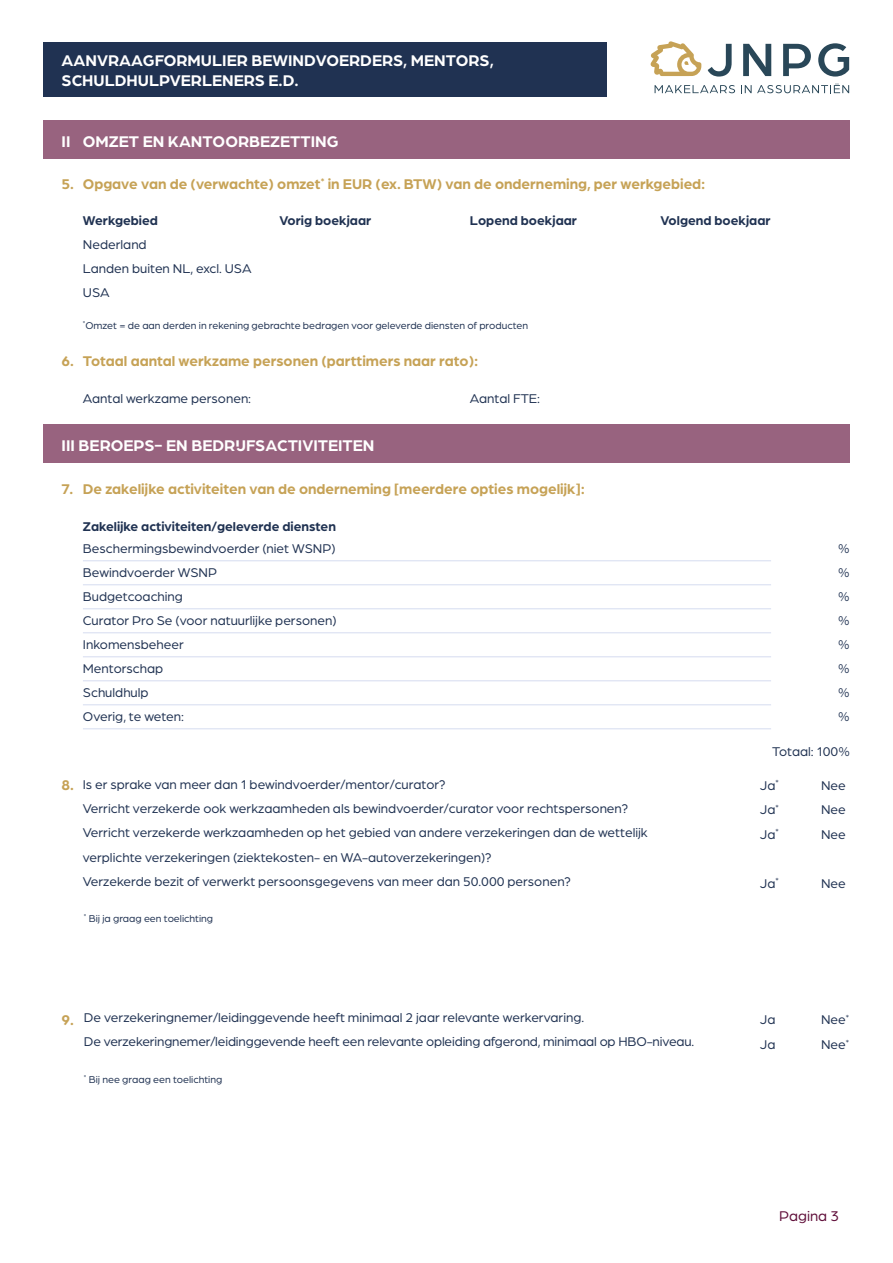
<style>
.page{position:relative;width:893px;height:1263px;background:#fff}
.page>*{position:absolute;margin:0;border:0;box-sizing:border-box;transform-origin:0 0}
.t1{font:700 16.5px/19.8px "Arboria";color:#fff}
.t2{font:700 15px "Arboria";color:#c6a256}
.t3{font:15px "Arboria";color:#600f3a}
.t4{font:13.5px/24px "Arboria";color:#203252}
.t5{font:700 13.5px "Arboria";color:#203252}
.t6{font:10.5px "Arboria";color:#203252}
.s1{font-weight:700;font-size:15px;color:#c6a256}
</style>
<div class="page">
<div style="left:43px;top:43px;width:564px;height:54px;background:#203252"></div>
<svg style="left:655px;top:85px;width:80px;height:8px"></svg>
<svg style="left:741px;top:83px;width:108px;height:10px"></svg>
<svg style="left:708px;top:44px;width:24px;height:33px"></svg>
<svg style="left:743px;top:44px;width:28px;height:32px"></svg>
<svg style="left:783px;top:44px;width:28px;height:32px"></svg>
<svg style="left:818px;top:43px;width:31px;height:34px"></svg>
<svg style="left:650px;top:41px;width:51px;height:35px"></svg>
<div style="left:43px;top:120px;width:807px;height:38px;background:#98637f"></div>
<div style="left:43px;top:425px;width:807px;height:38px;background:#98637f"></div>
<hr style="left:83px;top:560px;width:688px;height:1px;background:#d5dcf0">
<hr style="left:83px;top:584px;width:688px;height:1px;background:#d5dcf0">
<hr style="left:83px;top:608px;width:688px;height:1px;background:#d5dcf0">
<hr style="left:83px;top:632px;width:688px;height:1px;background:#d5dcf0">
<hr style="left:83px;top:656px;width:688px;height:1px;background:#d5dcf0">
<hr style="left:83px;top:680px;width:688px;height:1px;background:#d5dcf0">
<hr style="left:83px;top:704px;width:688px;height:1px;background:#d5dcf0">
<hr style="left:83px;top:728px;width:688px;height:1px;background:#d5dcf0">
<p class="t1" style="left:62px;top:49px;width:434px">AANVRAAGFORMULIER BEWINDVOERDERS, MENTORS,<br>SCHULDHULPVERLENERS E.D.</p>
<p class="t1" style="left:62px;top:130px;width:279px">II OMZET EN KANTOORBEZETTING</p>
<p class="t2" style="left:62px;top:173px;width:645px">5. Opgave van de (verwachte) omzet<sup>*</sup> in EUR (ex. BTW) van de onderneming, per werkgebied:</p>
<p class="t5" style="left:83px;top:211px;width:77px">Werkgebied</p>
<p class="t5" style="left:279px;top:211px;width:93px">Vorig boekjaar</p>
<p class="t5" style="left:470px;top:211px;width:109px">Lopend boekjaar</p>
<p class="t5" style="left:660px;top:211px;width:112px">Volgend boekjaar</p>
<p class="t4" style="left:83px;top:232px;width:170px">Nederland<br>Landen buiten NL, excl. USA<br>USA</p>
<p class="t6" style="left:83px;top:318px;width:447px"><sup>*</sup>Omzet = de aan derden in rekening gebrachte bedragen voor geleverde diensten of producten</p>
<p class="t2" style="left:62px;top:351px;width:418px">6. Totaal aantal werkzame personen (parttimers naar rato):</p>
<p class="t4" style="left:83px;top:386px;width:170px">Aantal werkzame personen:</p>
<p class="t4" style="left:470px;top:386px;width:72px">Aantal FTE:</p>
<p class="t1" style="left:62px;top:435px;width:314px">III BEROEPS- EN BEDRIJFSACTIVITEITEN</p>
<p class="t2" style="left:62px;top:479px;width:525px">7. De zakelijke activiteiten van de onderneming [meerdere opties mogelijk]:</p>
<p class="t5" style="left:83px;top:517px;width:254px">Zakelijke activiteiten/geleverde diensten</p>
<p class="t4" style="left:83px;top:536px;width:255px">Beschermingsbewindvoerder (niet WSNP)<br>Bewindvoerder WSNP<br>Budgetcoaching<br>Curator Pro Se (voor natuurlijke personen)<br>Inkomensbeheer<br>Mentorschap<br>Schuldhulp<br>Overig, te weten:</p>
<p class="t4" style="left:838px;top:536px;width:13px;text-align:justify">% % % % % % % %</p>
<p class="t4" style="left:772px;top:738px;width:79px">Totaal: 100%</p>
<p class="t4" style="left:83px;top:772px;width:567px;text-indent:-21px"><span class="s1">8.</span> Is er sprake van meer dan 1 bewindvoerder/mentor/curator?<br>Verricht verzekerde ook werkzaamheden als bewindvoerder/curator voor rechtspersonen?<br>Verricht verzekerde werkzaamheden op het gebied van andere verzekeringen dan de wettelijk verplichte verzekeringen (ziektekosten- en WA-autoverzekeringen)?<br>Verzekerde bezit of verwerkt persoonsgegevens van meer dan 50.000 personen?</p>
<p class="t4" style="left:760px;top:772px;width:20px">Ja<sup>*</sup></p>
<p class="t4" style="left:821px;top:772px;width:26px">Nee</p>
<p class="t4" style="left:760px;top:797px;width:20px">Ja<sup>*</sup></p>
<p class="t4" style="left:821px;top:797px;width:26px">Nee</p>
<p class="t4" style="left:760px;top:821px;width:20px">Ja<sup>*</sup></p>
<p class="t4" style="left:821px;top:821px;width:26px">Nee</p>
<p class="t4" style="left:760px;top:870px;width:20px">Ja<sup>*</sup></p>
<p class="t4" style="left:821px;top:870px;width:26px">Nee</p>
<p class="t6" style="left:84px;top:911px;width:131px"><sup>*</sup> Bij ja graag een toelichting</p>
<p class="t4" style="left:84px;top:1005px;width:612px;text-indent:-22px"><span class="s1">9.</span> De verzekeringnemer/leidinggevende heeft minimaal 2 jaar relevante werkervaring.<br>De verzekeringnemer/leidinggevende heeft een relevante opleiding afgerond, minimaal op HBO-niveau.</p>
<p class="t4" style="left:760px;top:1007px;width:17px">Ja</p>
<p class="t4" style="left:821px;top:1007px;width:30px">Nee<sup>*</sup></p>
<p class="t4" style="left:760px;top:1032px;width:17px">Ja</p>
<p class="t4" style="left:821px;top:1032px;width:30px">Nee<sup>*</sup></p>
<p class="t6" style="left:84px;top:1072px;width:140px"><sup>*</sup> Bij nee graag een toelichting</p>
<p class="t3" style="left:779px;top:1206px;width:61px">Pagina 3</p>
</div>
